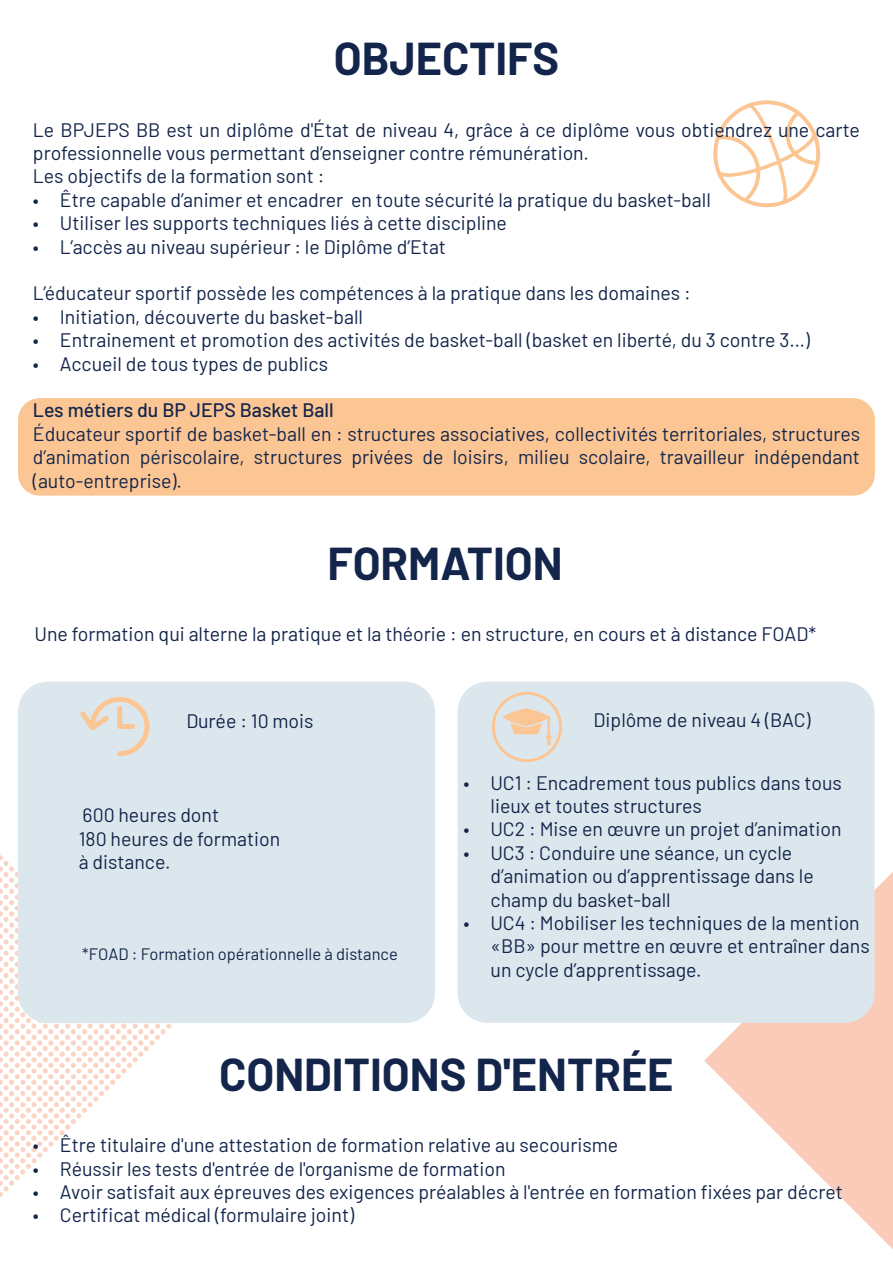
<style>
.page{position:relative;width:893px;height:1263px;background:#fff}
.page>*{position:absolute;margin:0;border:0;box-sizing:border-box;transform-origin:0 0}
.t1{font:700 45px "Barlow";color:#13254b}
.t2{font:19.5px/23.4px "Barlow";color:#13254b}
.t3{font:500 19.5px "Barlow";color:#13254b}
.t4{font:16.5px "Barlow";color:#13254b}
</style>
<div class="page">
<svg style="left:0;top:855px;width:171px;height:342px"></svg>
<svg style="left:704px;top:859px;width:189px;height:390px;fill:#f9cbb8"></svg>
<div style="left:18px;top:398px;width:857px;height:98px;background:#fcc694;border-radius:22px"></div>
<div style="left:458px;top:682px;width:416px;height:341px;background:#dce7ed;border-radius:30px"></div>
<div style="left:18px;top:682px;width:417px;height:341px;background:#dce7ed;border-radius:30px"></div>
<svg style="left:713px;top:100px;width:107px;height:107px"></svg>
<svg style="left:492px;top:692px;width:70px;height:70px"></svg>
<svg style="left:80px;top:697px;width:69px;height:59px"></svg>
<h1 class="t1" style="left:334px;top:25px;width:227px">OBJECTIFS</h1>
<p class="t2" style="left:33px;top:116px;width:829px">Le BPJEPS BB est un diplôme d'État de niveau 4, grâce à ce diplôme vous obtiendrez une carte professionnelle vous permettant d’enseigner contre rémunération.<br>Les objectifs de la formation sont :</p>
<p class="t2" style="left:33px;top:187px;width:679px">• Être capable d’animer et encadrer en toute sécurité la pratique du basket-ball</p>
<p class="t2" style="left:33px;top:210px;width:476px">• Utiliser les supports techniques liés à cette discipline</p>
<p class="t2" style="left:33px;top:233px;width:415px">• L’accès au niveau supérieur : le Diplôme d’Etat</p>
<p class="t2" style="left:33px;top:280px;width:659px">L’éducateur sportif possède les compétences à la pratique dans les domaines :</p>
<p class="t2" style="left:33px;top:304px;width:332px">• Initiation, découverte du basket-ball</p>
<p class="t2" style="left:33px;top:327px;width:779px">• Entrainement et promotion des activités de basket-ball (basket en liberté, du 3 contre 3…)</p>
<p class="t2" style="left:33px;top:350px;width:297px">• Accueil de tous types de publics</p>
<p class="t3" style="left:33px;top:396px;width:302px">Les métiers du BP JEPS Basket Ball</p>
<p class="t2" style="left:33px;top:421px;width:829px;text-align:justify">Éducateur sportif de basket-ball en : structures associatives, collectivités territoriales, structures d’animation périscolaire, structures privées de loisirs, milieu scolaire, travailleur indépendant (auto-entreprise).</p>
<h1 class="t1" style="left:327px;top:531px;width:237px">FORMATION</h1>
<p class="t2" style="left:34px;top:621px;width:783px">Une formation qui alterne la pratique et la théorie : en structure, en cours et à distance FOAD*</p>
<p class="t2" style="left:186px;top:708px;width:129px">Durée : 10 mois</p>
<p class="t2" style="left:594px;top:706px;width:219px">Diplôme de niveau 4 (BAC)</p>
<p class="t2" style="left:79px;top:802px;width:203px">600 heures dont<br>180 heures de formation à distance.</p>
<p class="t4" style="left:82px;top:942px;width:317px">*FOAD : Formation opérationnelle à distance</p>
<p class="t2" style="left:491px;top:769px;width:353px;text-indent:-27px">• UC1 : Encadrement tous publics dans tous lieux et toutes structures</p>
<p class="t2" style="left:464px;top:816px;width:379px">• UC2 : Mise en œuvre un projet d’animation</p>
<p class="t2" style="left:491px;top:840px;width:325px;text-indent:-27px">• UC3 : Conduire une séance, un cycle d’animation ou d’apprentissage dans le champ du basket-ball</p>
<p class="t2" style="left:491px;top:910px;width:381px;text-indent:-27px">• UC4 : Mobiliser les techniques de la mention «BB» pour mettre en œuvre et entraîner dans un cycle d’apprentissage.</p>
<h1 class="t1" style="left:219px;top:1042px;width:456px">CONDITIONS D'ENTRÉE</h1>
<p class="t2" style="left:33px;top:1132px;width:587px">• Être titulaire d'une attestation de formation relative au secourisme</p>
<p class="t2" style="left:33px;top:1155px;width:474px">• Réussir les tests d'entrée de l'organisme de formation</p>
<p class="t2" style="left:33px;top:1179px;width:811px">• Avoir satisfait aux épreuves des exigences préalables à l'entrée en formation fixées par décret</p>
<p class="t2" style="left:33px;top:1202px;width:323px">• Certificat médical (formulaire joint)</p>
</div>
